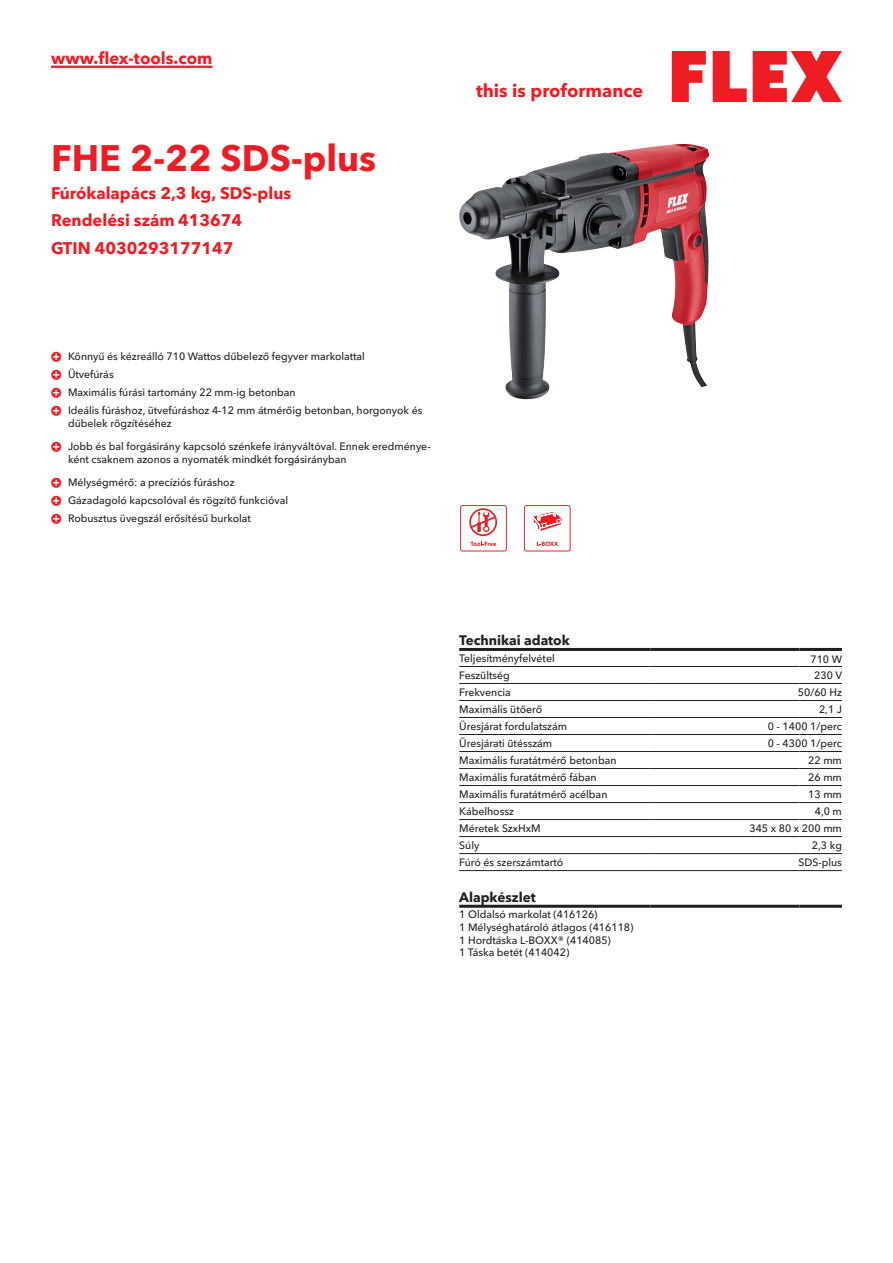
<style>
.page{position:relative;width:893px;height:1263px;background:#fff}
.page>*{position:absolute;margin:0;border:0;box-sizing:border-box;transform-origin:0 0}
.CB_AF_Product-name{font:700 36px "Avenir Next W1 G";color:#ee1d23}
.t1{font:700 18px "Avenir Next W1 G";color:#ee1d23}
.CB_AF_Product-short{font:700 16.5px "Avenir Next W1 G";color:#ee1d23}
.CB_AF_Order-number{font:700 16.5px "Avenir Next W1 G";color:#ee1d23}
.CB_AF_Table-headline{font:700 13.5px "Avenir Next W1 G";color:#231f20}
.CB_AF_Table-specific{font:500 10.5px/12.6px "Avenir Next W1 G";color:#231f20}
</style>
<div class="page">
<svg style="left:672px;top:51px;width:34px;height:51px"></svg>
<svg style="left:713px;top:51px;width:34px;height:51px"></svg>
<svg style="left:753px;top:51px;width:89px;height:51px"></svg>
<hr style="left:51px;top:66px;width:162px;height:2px;background:#ee1d23">
<img style="left:459px;top:144px;width:249px;height:255px">
<hr style="left:459px;top:666px;width:192px;height:1px;background:#231f20">
<hr style="left:651px;top:666px;width:148px;height:1px;background:#231f20">
<hr style="left:799px;top:666px;width:43px;height:1px;background:#231f20">
<hr style="left:459px;top:683px;width:192px;height:1px;background:#231f20">
<hr style="left:651px;top:683px;width:148px;height:1px;background:#231f20">
<hr style="left:799px;top:683px;width:43px;height:1px;background:#231f20">
<hr style="left:459px;top:700px;width:192px;height:1px;background:#231f20">
<hr style="left:651px;top:700px;width:148px;height:1px;background:#231f20">
<hr style="left:799px;top:700px;width:43px;height:1px;background:#231f20">
<hr style="left:459px;top:717px;width:192px;height:1px;background:#231f20">
<hr style="left:651px;top:717px;width:148px;height:1px;background:#231f20">
<hr style="left:799px;top:717px;width:43px;height:1px;background:#231f20">
<hr style="left:459px;top:734px;width:192px;height:1px;background:#231f20">
<hr style="left:651px;top:734px;width:148px;height:1px;background:#231f20">
<hr style="left:799px;top:734px;width:43px;height:1px;background:#231f20">
<hr style="left:459px;top:751px;width:192px;height:1px;background:#231f20">
<hr style="left:651px;top:751px;width:148px;height:1px;background:#231f20">
<hr style="left:799px;top:751px;width:43px;height:1px;background:#231f20">
<hr style="left:459px;top:768px;width:192px;height:1px;background:#231f20">
<hr style="left:651px;top:768px;width:148px;height:1px;background:#231f20">
<hr style="left:799px;top:768px;width:43px;height:1px;background:#231f20">
<hr style="left:459px;top:785px;width:192px;height:1px;background:#231f20">
<hr style="left:651px;top:785px;width:148px;height:1px;background:#231f20">
<hr style="left:799px;top:785px;width:43px;height:1px;background:#231f20">
<hr style="left:459px;top:802px;width:192px;height:1px;background:#231f20">
<hr style="left:651px;top:802px;width:148px;height:1px;background:#231f20">
<hr style="left:799px;top:802px;width:43px;height:1px;background:#231f20">
<hr style="left:459px;top:819px;width:192px;height:1px;background:#231f20">
<hr style="left:651px;top:819px;width:148px;height:1px;background:#231f20">
<hr style="left:799px;top:819px;width:43px;height:1px;background:#231f20">
<hr style="left:459px;top:836px;width:192px;height:1px;background:#231f20">
<hr style="left:651px;top:836px;width:148px;height:1px;background:#231f20">
<hr style="left:799px;top:836px;width:43px;height:1px;background:#231f20">
<hr style="left:459px;top:853px;width:192px;height:1px;background:#231f20">
<hr style="left:651px;top:853px;width:148px;height:1px;background:#231f20">
<hr style="left:799px;top:853px;width:43px;height:1px;background:#231f20">
<hr style="left:459px;top:870px;width:192px;height:1px;background:#231f20">
<hr style="left:651px;top:870px;width:148px;height:1px;background:#231f20">
<hr style="left:799px;top:870px;width:43px;height:1px;background:#231f20">
<hr style="left:459px;top:648px;width:192px;height:3px;background:#231f20">
<hr style="left:651px;top:648px;width:148px;height:3px;background:#231f20">
<hr style="left:799px;top:648px;width:43px;height:3px;background:#231f20">
<hr style="left:459px;top:905px;width:192px;height:3px;background:#231f20">
<hr style="left:651px;top:905px;width:148px;height:3px;background:#231f20">
<hr style="left:799px;top:905px;width:43px;height:3px;background:#231f20">
<svg style="left:460px;top:505px;width:47px;height:46px"></svg>
<svg style="left:524px;top:505px;width:47px;height:46px"></svg>
<h3 class="CB_AF_Product-short" style="left:51px;top:45px;width:163px">www.flex-tools.com</h3>
<p class="CB_AF_Product-name" style="left:51px;top:130px;width:327px">FHE 2-22 SDS-plus</p>
<p class="CB_AF_Product-short" style="left:51px;top:180px;width:242px">Fúrókalapács 2,3 kg, SDS-plus</p>
<p class="CB_AF_Order-number" style="left:51px;top:207px;width:193px">Rendelési szám 413674</p>
<p class="CB_AF_Order-number" style="left:51px;top:235px;width:184px">GTIN 4030293177147</p>
<p class="CB_AF_Table-specific" style="left:68px;top:349px;width:298px">Könnyű és kézreálló 710 Wattos dűbelező fegyver markolattal</p>
<p class="CB_AF_Table-specific" style="left:68px;top:367px;width:47px">Ütvefúrás</p>
<p class="CB_AF_Table-specific" style="left:68px;top:385px;width:229px">Maximális fúrási tartomány 22 mm-ig betonban</p>
<p class="CB_AF_Table-specific" style="left:68px;top:403px;width:356px">Ideális fúráshoz, ütvefúráshoz 4-12 mm átmérőig betonban, horgonyok és dűbelek rögzítéséhez</p>
<p class="CB_AF_Table-specific" style="left:68px;top:439px;width:364px">Jobb és bal forgásirány kapcsoló szénkefe irányváltóval. Ennek eredménye&shy;ként csaknem azonos a nyomaték mindkét forgásirányban</p>
<p class="CB_AF_Table-specific" style="left:68px;top:475px;width:168px">Mélységmérő: a precíziós fúráshoz</p>
<p class="CB_AF_Table-specific" style="left:68px;top:493px;width:222px">Gázadagoló kapcsolóval és rögzítő funkcióval</p>
<p class="CB_AF_Table-specific" style="left:68px;top:511px;width:184px">Robusztus üvegszál erősítésű burkolat</p>
<h2 class="t1" style="left:476px;top:77px;width:169px">this is proformance</h2>
<p class="CB_AF_Table-headline" style="left:459px;top:630px;width:112px">Technikai adatok</p>
<p class="CB_AF_Table-specific" style="left:459px;top:651px;width:97px">Teljesítményfelvétel</p>
<p class="CB_AF_Table-specific" style="left:810px;top:652px;width:33px">710 W</p>
<p class="CB_AF_Table-specific" style="left:459px;top:668px;width:52px">Feszültség</p>
<p class="CB_AF_Table-specific" style="left:814px;top:668px;width:29px">230 V</p>
<p class="CB_AF_Table-specific" style="left:459px;top:685px;width:53px">Frekvencia</p>
<p class="CB_AF_Table-specific" style="left:798px;top:685px;width:46px">50/60 Hz</p>
<p class="CB_AF_Table-specific" style="left:459px;top:702px;width:85px">Maximális ütőerő</p>
<p class="CB_AF_Table-specific" style="left:819px;top:702px;width:24px">2,1 J</p>
<p class="CB_AF_Table-specific" style="left:459px;top:719px;width:109px">Üresjárat fordulatszám</p>
<p class="CB_AF_Table-specific" style="left:768px;top:719px;width:76px">0 - 1400 1/perc</p>
<p class="CB_AF_Table-specific" style="left:459px;top:736px;width:94px">Üresjárati ütésszám</p>
<p class="CB_AF_Table-specific" style="left:768px;top:736px;width:76px">0 - 4300 1/perc</p>
<p class="CB_AF_Table-specific" style="left:459px;top:753px;width:159px">Maximális furatátmérő betonban</p>
<p class="CB_AF_Table-specific" style="left:808px;top:753px;width:35px">22 mm</p>
<p class="CB_AF_Table-specific" style="left:459px;top:770px;width:139px">Maximális furatátmérő fában</p>
<p class="CB_AF_Table-specific" style="left:808px;top:770px;width:35px">26 mm</p>
<p class="CB_AF_Table-specific" style="left:459px;top:787px;width:150px">Maximális furatátmérő acélban</p>
<p class="CB_AF_Table-specific" style="left:808px;top:787px;width:35px">13 mm</p>
<p class="CB_AF_Table-specific" style="left:459px;top:804px;width:56px">Kábelhossz</p>
<p class="CB_AF_Table-specific" style="left:815px;top:804px;width:29px">4,0 m</p>
<p class="CB_AF_Table-specific" style="left:459px;top:821px;width:83px">Méretek SzxHxM</p>
<p class="CB_AF_Table-specific" style="left:749px;top:821px;width:94px">345 x 80 x 200 mm</p>
<p class="CB_AF_Table-specific" style="left:459px;top:838px;width:22px">Súly</p>
<p class="CB_AF_Table-specific" style="left:812px;top:838px;width:32px">2,3 kg</p>
<p class="CB_AF_Table-specific" style="left:459px;top:855px;width:106px">Fúró és szerszámtartó</p>
<p class="CB_AF_Table-specific" style="left:798px;top:855px;width:45px">SDS-plus</p>
<p class="CB_AF_Table-headline" style="left:459px;top:886px;width:78px">Alapkészlet</p>
<p class="CB_AF_Table-specific" style="left:459px;top:907px;width:176px">1 Oldalsó markolat (416126)<br>1 Mélységhatároló átlagos (416118)<br>1 Hordtáska L-BOXX® (414085)<br>1 Táska betét (414042)</p>
</div>
